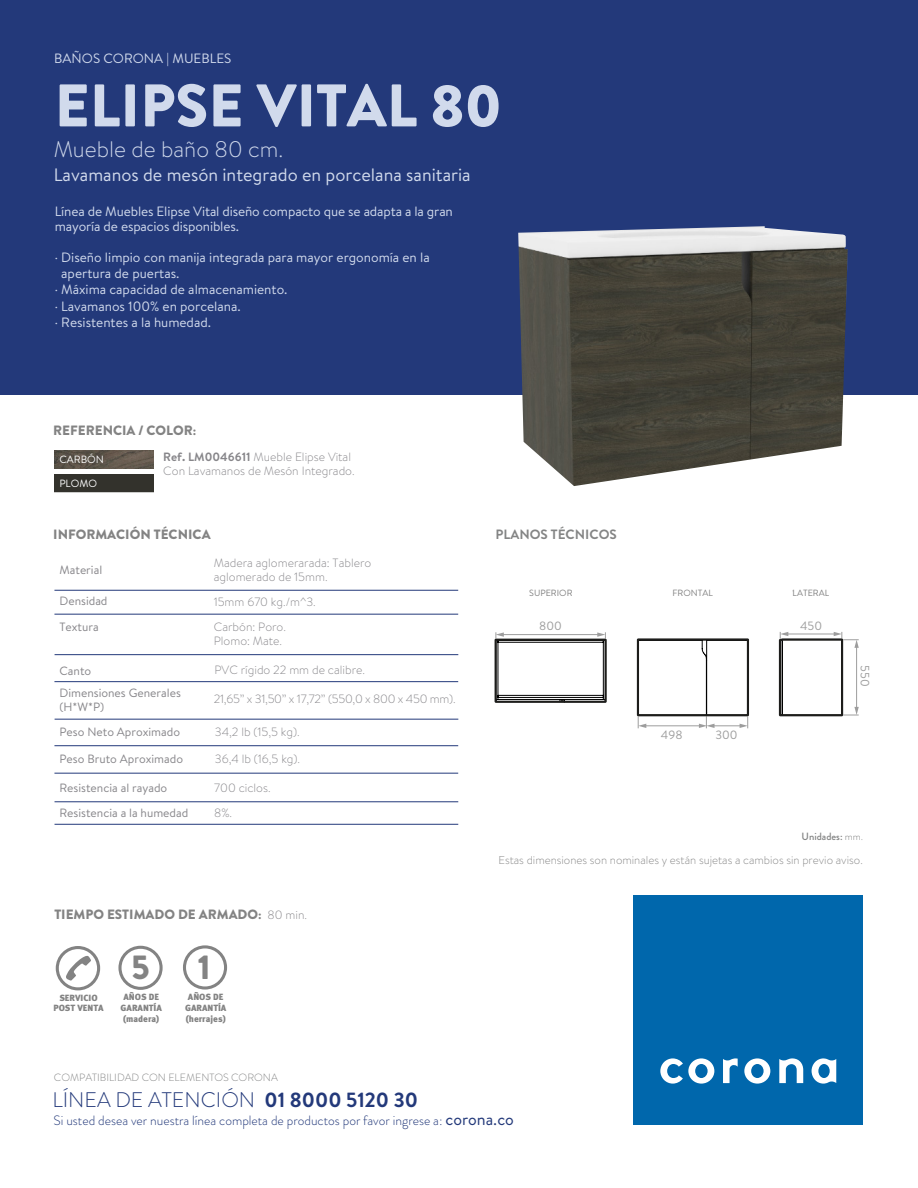
<style>
.page{position:relative;width:918px;height:1188px;background:#fff}
.page>*{position:absolute;margin:0;border:0;box-sizing:border-box;transform-origin:0 0}
.t1{font:900 60px "Brandon Grotesque";color:#d1daec}
.t2{font:900 34.5px "Brandon Grotesque";color:#838383}
.t3{font:300 22.5px "Brandon Text";color:#d1daec}
.t4{font:300 21.15px "Brandon Grotesque";color:#23397a}
.t5{font:18px "Brandon Text";color:#d1daec}
.t6{font:13.5px/15px "Brandon Text";letter-spacing:-.005em;color:#d1daec}
.t7{font:300 13.5px "Brandon Grotesque";color:#23397a}
.t8{font:900 13.5px "Brandon Grotesque";color:#838383}
.t9{font:700 13.5px "Brandon Grotesque";color:#848585}
.t10{font:300 12px/14.4px "Brandon Text";color:#87868a}
.t11{font:12px/14.4px "Brandon Text";color:#87868a}
.t12{font:300 12px "Brandon Text";letter-spacing:-.02em;color:#87868a}
.t13{font:12px "Brandon Text";color:#9d9d9d}
.t14{font:300 11.4px "Brandon Text";color:#868686}
.t15{font:300 10.5px "Brandon Grotesque";color:#848585}
.t16{font:500 10.5px "Brandon Grotesque";color:#838484}
.t17{font:10.5px "Brandon Grotesque";color:#fff}
.t18{font:900 9px/10.8px "Meta Pro";color:#838383;text-align:center}
.t19{font:9px "Brandon Text";color:#808080}
.s1{font-weight:700}
.s2{font-family:"Brandon Text";font-weight:300;font-size:12px;color:#87868a}
.s3{font-weight:300}
.s4{font-weight:400;font-size:18px}
</style>
<div class="page">
<div style="left:0;top:0;width:918px;height:395px;background:#23397a"></div>
<hr style="left:54px;top:614px;width:404px;height:1px;background:#23397a">
<hr style="left:55px;top:654px;width:403px;height:1px;background:#23397a">
<hr style="left:54px;top:681px;width:404px;height:1px;background:#23397a">
<hr style="left:55px;top:719px;width:403px;height:1px;background:#23397a">
<hr style="left:54px;top:773px;width:404px;height:1px;background:#23397a">
<hr style="left:55px;top:801px;width:403px;height:1px;background:#23397a">
<hr style="left:55px;top:824px;width:403px;height:1px;background:#23397a">
<hr style="left:54px;top:745px;width:404px;height:1px;background:#23397a">
<hr style="left:54px;top:590px;width:404px;height:1px;background:#23397a">
<div style="left:633px;top:896px;width:230px;height:229px;background:#0067ac"></div>
<svg style="left:660px;top:1058px;width:54px;height:26px"></svg>
<svg style="left:744px;top:1058px;width:26px;height:26px"></svg>
<svg style="left:779px;top:1058px;width:24px;height:25px"></svg>
<svg style="left:812px;top:1058px;width:24px;height:26px"></svg>
<svg style="left:723px;top:1058px;width:15px;height:25px"></svg>
<svg style="left:56px;top:946px;width:44px;height:44px"></svg>
<svg style="left:183px;top:945px;width:44px;height:45px"></svg>
<svg style="left:118px;top:946px;width:45px;height:44px"></svg>
<svg style="left:778px;top:632px;width:81px;height:85px"></svg>
<svg style="left:636px;top:638px;width:113px;height:90px"></svg>
<svg style="left:494px;top:632px;width:113px;height:71px"></svg>
<img style="left:54px;top:451px;width:100px;height:17px">
<div style="left:54px;top:474px;width:100px;height:18px;background:#33322c"></div>
<img style="left:518px;top:226px;width:330px;height:260px">
<p class="t6" style="left:54px;top:50px;width:179px">BAÑOS CORONA | MUEBLES</p>
<h1 class="t1" style="left:54px;top:63px;width:449px">ELIPSE VITAL 80</h1>
<h3 class="t3" style="left:54px;top:134px;width:231px">Mueble de baño 80 cm.</h3>
<h3 class="t5" style="left:54px;top:162px;width:419px">Lavamanos de mesón integrado en porcelana sanitaria</h3>
<p class="t6" style="left:55px;top:203px;width:400px">Línea de Muebles Elipse Vital diseño compacto que se adapta a la gran mayoría de espacios disponibles.</p>
<p class="t6" style="left:55px;top:249px;width:377px">· Diseño limpio con manija integrada para mayor ergonomía en la</p>
<p class="t6" style="left:61px;top:265px;width:120px">apertura de puertas.</p>
<p class="t6" style="left:55px;top:282px;width:234px">· Máxima capacidad de almacenamiento.</p>
<p class="t6" style="left:55px;top:298px;width:187px">· Lavamanos 100% en porcelana.</p>
<p class="t6" style="left:55px;top:314px;width:158px">· Resistentes a la humedad.</p>
<p class="t8" style="left:53px;top:420px;width:145px">REFERENCIA / COLOR:</p>
<p class="t17" style="left:59px;top:453px;width:46px">CARBÓN</p>
<p class="t17" style="left:59px;top:476px;width:39px">PLOMO</p>
<p class="t10" style="left:163px;top:449px;width:193px"><span class="s1">Ref. LM0046611</span> Mueble Elipse Vital<br>Con Lavamanos de Mesón Integrado.</p>
<p class="t8" style="left:53px;top:525px;width:159px">INFORMACIÓN TÉCNICA</p>
<p class="t11" style="left:59px;top:562px;width:44px">Material</p>
<p class="t10" style="left:214px;top:555px;width:159px">Madera aglomerarada: Tablero aglomerado de 15mm.</p>
<p class="t11" style="left:59px;top:593px;width:50px">Densidad</p>
<p class="t10" style="left:214px;top:594px;width:104px">15mm 670 kg./m^3.</p>
<p class="t11" style="left:59px;top:619px;width:41px">Textura</p>
<p class="t10" style="left:214px;top:619px;width:74px">Carbón: Poro.<br>Plomo: Mate.</p>
<p class="t11" style="left:59px;top:663px;width:33px">Canto</p>
<p class="t10" style="left:215px;top:662px;width:152px">PVC rígido 22 mm de calibre.</p>
<p class="t11" style="left:59px;top:685px;width:123px">Dimensiones Generales (H*W*P)</p>
<p class="t12" style="left:214px;top:691px;width:243px">21,65” x 31,50” x 17,72” (550,0 x 800 x 450 mm).</p>
<p class="t11" style="left:59px;top:724px;width:122px">Peso Neto Aproximado</p>
<p class="t10" style="left:215px;top:724px;width:86px">34,2 lb (15,5 kg).</p>
<p class="t11" style="left:59px;top:752px;width:125px">Peso Bruto Aproximado</p>
<p class="t10" style="left:215px;top:751px;width:87px">36,4 lb (16,5 kg).</p>
<p class="t11" style="left:59px;top:780px;width:109px">Resistencia al rayado</p>
<p class="t10" style="left:214px;top:780px;width:58px">700 ciclos.</p>
<p class="t11" style="left:59px;top:805px;width:130px">Resistencia a la humedad</p>
<p class="t10" style="left:214px;top:805px;width:19px">8%.</p>
<p class="t8" style="left:54px;top:905px;width:254px">TIEMPO ESTIMADO DE ARMADO: <span class="s2">80 min.</span></p>
<h2 class="t2" style="left:132px;top:943px;width:20px">5</h2>
<p class="t18" style="left:121px;top:992px;width:43px">AÑOS DE<br>GARANTÍA (madera)</p>
<h2 class="t2" style="left:198px;top:943px;width:14px">1</h2>
<p class="t18" style="left:53px;top:992px;width:52px">SERVICIO<br>POST VENTA</p>
<p class="t18" style="left:185px;top:992px;width:43px">AÑOS DE<br>GARANTÍA (herrajes)</p>
<p class="t15" style="left:54px;top:1070px;width:226px">COMPATIBILIDAD CON ELEMENTOS CORONA</p>
<p class="t9" style="left:496px;top:525px;width:123px">PLANOS TÉCNICOS</p>
<p class="t19" style="left:529px;top:587px;width:45px">SUPERIOR</p>
<p class="t19" style="left:673px;top:587px;width:42px">FRONTAL</p>
<p class="t19" style="left:793px;top:587px;width:38px">LATERAL</p>
<p class="t13" style="left:539px;top:618px;width:24px">800</p>
<p class="t13" style="left:661px;top:727px;width:23px">498</p>
<p class="t13" style="left:715px;top:727px;width:24px">300</p>
<p class="t13" style="left:800px;top:617px;width:24px">450</p>
<p class="t13" style="left:873px;top:665px;width:23px;rotate:90deg">550</p>
<p class="t16" style="left:802px;top:829px;width:63px">Unidades: <span class="s3">mm.</span></p>
<p class="t14" style="left:499px;top:852px;width:366px">Estas dimensiones son nominales y están sujetas a cambios sin previo aviso.</p>
<h3 class="t4" style="left:52px;top:1085px;width:367px">LÍNEA DE ATENCIÓN <span class="s1">01 8000 5120 30</span></h3>
<p class="t7" style="left:54px;top:1111px;width:462px">Si usted desea ver nuestra línea completa de productos por favor ingrese a: <span class="s4">corona.co</span></p>
</div>
